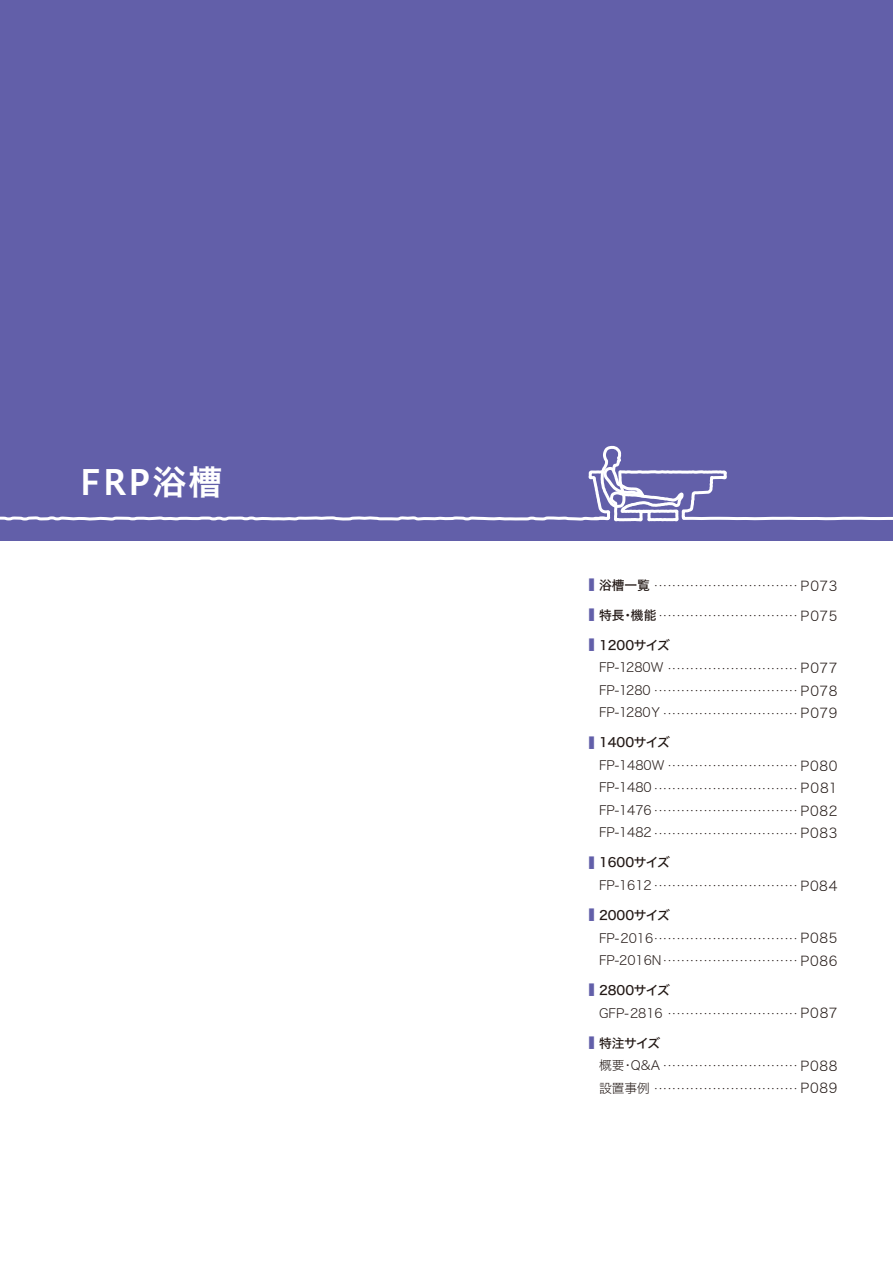
<style>
.page{position:relative;width:893px;height:1263px;background:#fff}
.page>*{position:absolute;margin:0;border:0;box-sizing:border-box;transform-origin:0 0}
.t1{font:34.5px "Hiragino UD Sans Std W6";letter-spacing:.05em;color:#fff}
.t2{font:16.65px/30px "Hira Kaku Pro N W5";color:#625fa9;text-align:justify;scale:.38 1}
.t3{font:13.5px/22.5px "Hira Kaku Pro N W2";letter-spacing:.05em;color:#231916;text-align:justify}
.t4{font:12.75px/22.5px "Hira Kaku Pro N W2";color:#231916}
.t5{font:12.75px "Hira Kaku Pro N W5";color:#231916}
.t6{font:9px "Hira Kaku Pro N W2";color:#231916}
</style>
<div class="page">
<div style="left:0;top:0;width:893px;height:540px;background:#625fa9"></div>
<svg style="left:0;top:445px;width:893px;height:96px"></svg>
<h1 class="t1" style="left:79px;top:455px;width:145px">FRP浴槽</h1>
<h2 class="t2" style="left:588px;top:569px;width:18px">■ ■ ■</h2>
<h3 class="t5" style="left:599px;top:574px;width:52px">浴槽一覧</h3>
<h3 class="t5" style="left:599px;top:604px;width:59px">特長・機能</h3>
<h3 class="t5" style="left:599px;top:634px;width:73px">1200サイズ</h3>
<h3 class="t4" style="left:599px;top:655px;width:66px">FP-1280W<br>FP-1280<br>FP-1280Y</h3>
<h3 class="t5" style="left:599px;top:731px;width:73px">1400サイズ</h3>
<h3 class="t4" style="left:599px;top:753px;width:67px">FP-1480W<br>FP-1480<br>FP-1476<br>FP-1482</h3>
<h3 class="t5" style="left:599px;top:851px;width:73px">1600サイズ</h3>
<h3 class="t4" style="left:599px;top:873px;width:54px">FP-1612</h3>
<h3 class="t5" style="left:599px;top:904px;width:73px">2000サイズ</h3>
<h3 class="t4" style="left:599px;top:925px;width:64px">FP-2016<br>FP-2016N</h3>
<h3 class="t5" style="left:599px;top:979px;width:73px">2800サイズ</h3>
<h3 class="t4" style="left:599px;top:1000px;width:65px">GFP-2816</h3>
<h3 class="t5" style="left:599px;top:1031px;width:63px">特注サイズ</h3>
<h3 class="t4" style="left:599px;top:1053px;width:63px">概要・Q&amp;A設置事例</h3>
<h3 class="t3" style="left:801px;top:573px;width:38px">P073</h3>
<h3 class="t3" style="left:801px;top:603px;width:38px">P075</h3>
<p class="t6" style="left:652px;top:578px;width:150px">・・・・・・・・・・・・・・・・・・・・・・・・・・・・・・・・</p>
<p class="t6" style="left:656px;top:608px;width:145px">・・・・・・・・・・・・・・・・・・・・・・・・・・・・・・・</p>
<h3 class="t3" style="left:801px;top:656px;width:38px">P077<br>P078<br>P079</h3>
<p class="t6" style="left:665px;top:660px;width:136px">・・・・・・・・・・・・・・・・・・・・・・・・・・・・・</p>
<p class="t6" style="left:652px;top:683px;width:150px">・・・・・・・・・・・・・・・・・・・・・・・・・・・・・・・・</p>
<p class="t6" style="left:661px;top:705px;width:141px">・・・・・・・・・・・・・・・・・・・・・・・・・・・・・・</p>
<h2 class="t2" style="left:588px;top:727px;width:18px">■</h2>
<h3 class="t3" style="left:801px;top:753px;width:38px">P080<br>P081<br>P082<br>P083</h3>
<p class="t6" style="left:665px;top:758px;width:136px">・・・・・・・・・・・・・・・・・・・・・・・・・・・・・</p>
<p class="t6" style="left:652px;top:780px;width:150px">・・・・・・・・・・・・・・・・・・・・・・・・・・・・・・・・</p>
<p class="t6" style="left:652px;top:803px;width:150px">・・・・・・・・・・・・・・・・・・・・・・・・・・・・・・・・</p>
<p class="t6" style="left:652px;top:825px;width:150px">・・・・・・・・・・・・・・・・・・・・・・・・・・・・・・・・</p>
<h2 class="t2" style="left:588px;top:847px;width:18px">■</h2>
<h2 class="t2" style="left:588px;top:899px;width:18px">■</h2>
<h3 class="t3" style="left:801px;top:873px;width:38px">P084</h3>
<p class="t6" style="left:652px;top:878px;width:150px">・・・・・・・・・・・・・・・・・・・・・・・・・・・・・・・・</p>
<h3 class="t3" style="left:801px;top:926px;width:38px">P085<br>P086</h3>
<p class="t6" style="left:652px;top:930px;width:150px">・・・・・・・・・・・・・・・・・・・・・・・・・・・・・・・・</p>
<p class="t6" style="left:661px;top:953px;width:141px">・・・・・・・・・・・・・・・・・・・・・・・・・・・・・・</p>
<h2 class="t2" style="left:588px;top:974px;width:18px">■</h2>
<h2 class="t2" style="left:588px;top:1026px;width:18px">■</h2>
<h3 class="t3" style="left:801px;top:1001px;width:38px">P087</h3>
<p class="t6" style="left:665px;top:1005px;width:136px">・・・・・・・・・・・・・・・・・・・・・・・・・・・・・</p>
<h3 class="t3" style="left:801px;top:1053px;width:38px">P088<br>P089</h3>
<p class="t6" style="left:661px;top:1058px;width:141px">・・・・・・・・・・・・・・・・・・・・・・・・・・・・・・</p>
<p class="t6" style="left:652px;top:1080px;width:150px">・・・・・・・・・・・・・・・・・・・・・・・・・・・・・・・・</p>
</div>
